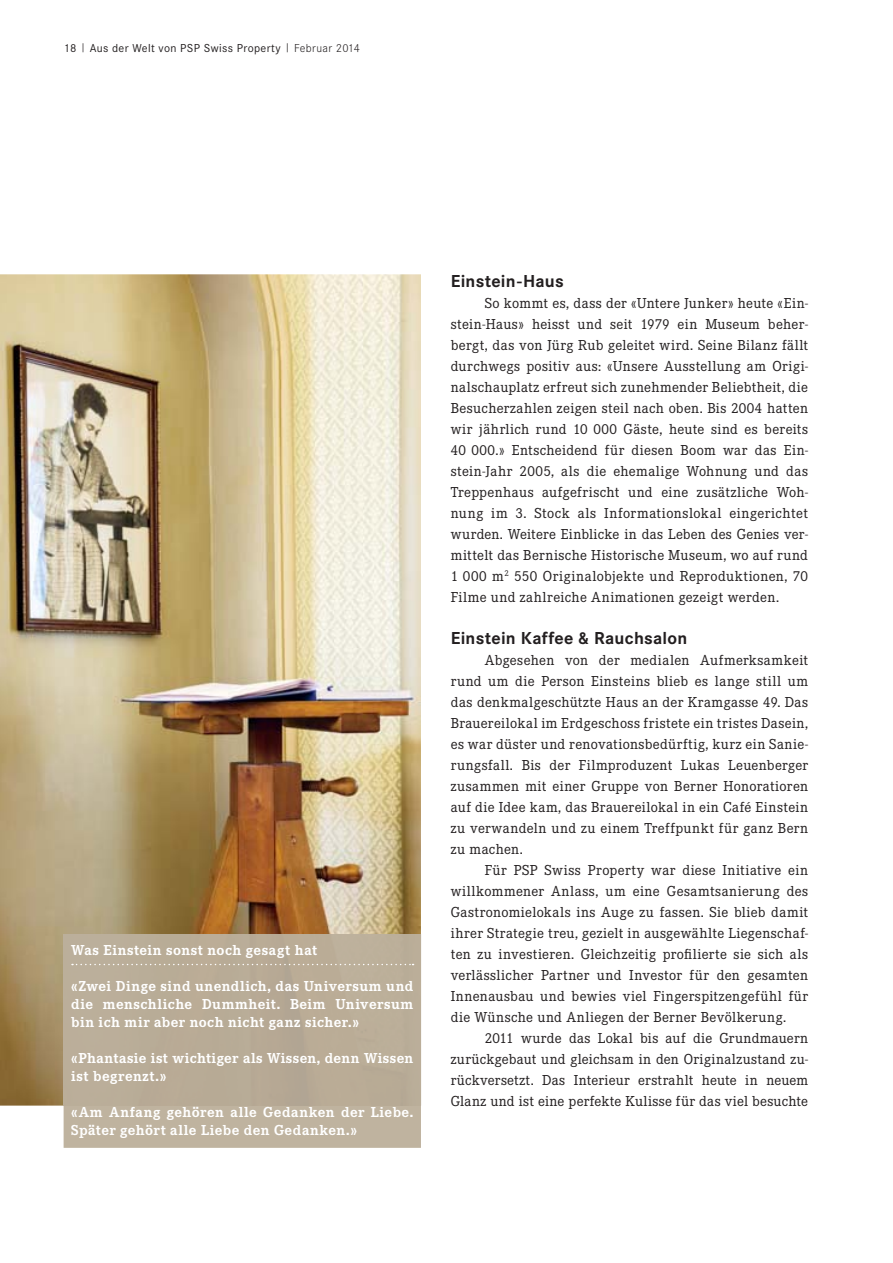
<style>
.page{position:relative;width:893px;height:1263px;background:#fff}
.page>*{position:absolute;margin:0;border:0;box-sizing:border-box;transform-origin:0 0}
.t1{font:700 18px "Corporate S";letter-spacing:.015em;color:#231f20}
.t2{font:15px/21px "Corporate E";letter-spacing:.02em;color:#231f20;text-align:justify}
.t3{font:700 15px/18px "Corporate E";letter-spacing:.03em;color:#fff}
.t4{font:12px "Corporate S";letter-spacing:.03em;color:#231f20}
.s1{font-weight:300;font-size:9px}
.s2{font-weight:300}
</style>
<div class="page">
<img style="left:0;top:274px;width:421px;height:832px">
<div style="left:64px;top:1106px;width:357px;height:42px;background:#bfb39f"></div>
<div style="left:64px;top:934px;width:357px;height:172px;background:#baac97"></div>
<svg style="left:72px;top:964px;width:341px;height:1px"></svg>
<p class="t4" style="left:64px;top:43px;width:298px">18 <span class="s1">|</span> Aus der Welt von PSP Swiss Property <span class="s1">|</span> <span class="s2">Februar 2014</span></p>
<p class="t3" style="left:71px;top:942px;width:247px">Was Einstein sonst noch gesagt hat</p>
<p class="t3" style="left:71px;top:978px;width:343px;text-align:justify">«Zwei Dinge sind unendlich, das Universum und die menschliche Dummheit. Beim Universum bin ich mir aber noch nicht ganz sicher.»</p>
<p class="t3" style="left:71px;top:1050px;width:343px">«Phantasie ist wichtiger als Wissen, denn Wissen ist begrenzt.»</p>
<p class="t3" style="left:71px;top:1104px;width:343px">«Am Anfang gehören alle Gedanken der Liebe.<br>Später gehört alle Liebe den Gedanken.»</p>
<p class="t1" style="left:451px;top:274px;width:115px">Einstein-Haus</p>
<p class="t2" style="left:451px;top:293px;width:359px;text-indent:34px">So kommt es, dass der «Untere Junker» heute «Ein&shy;stein-Haus» heisst und seit 1979 ein Museum beher&shy;bergt, das von Jürg Rub geleitet wird. Seine Bilanz fällt durchwegs positiv aus: «Unsere Ausstellung am Origi&shy;nalschauplatz erfreut sich zunehmender Beliebtheit, die Besucherzahlen zeigen steil nach oben. Bis 2004 hatten wir jährlich rund 10 000 Gäste, heute sind es bereits 40 000.» Entscheidend für diesen Boom war das Ein&shy;stein-Jahr 2005, als die ehemalige Wohnung und das Treppenhaus aufgefrischt und eine zusätzliche Woh&shy;nung im 3. Stock als Informationslokal eingerichtet wurden. Weitere Einblicke in das Leben des Genies ver&shy;mittelt das Bernische Historische Museum, wo auf rund 1 000 m<sup>2</sup> 550 Originalobjekte und Reproduktionen, 70<br>Filme und zahlreiche Animationen gezeigt werden.</p>
<p class="t1" style="left:451px;top:631px;width:238px">Einstein Kaffee &amp; Rauchsalon</p>
<p class="t2" style="left:451px;top:650px;width:359px;text-indent:34px">Abgesehen von der medialen Aufmerksamkeit rund um die Person Einsteins blieb es lange still um das denkmalgeschützte Haus an der Kramgasse 49. Das Brauereilokal im Erdgeschoss fristete ein tristes Dasein, es war düster und renovationsbedürftig, kurz ein Sanie&shy;rungsfall. Bis der Filmproduzent Lukas Leuenberger zusammen mit einer Gruppe von Berner Honoratioren auf die Idee kam, das Brauereilokal in ein Café Einstein zu verwandeln und zu einem Treffpunkt für ganz Bern zu machen.</p>
<p class="t2" style="left:451px;top:860px;width:359px;text-indent:34px">Für PSP Swiss Property war diese Initiative ein willkommener Anlass, um eine Gesamtsanierung des Gastronomielokals ins Auge zu fassen. Sie blieb damit ihrer Strategie treu, gezielt in ausgewählte Liegenschaf&shy;ten zu investieren. Gleichzeitig profilierte sie sich als verlässlicher Partner und Investor für den gesamten Innenausbau und bewies viel Fingerspitzengefühl für die Wünsche und Anliegen der Berner Bevölkerung.</p>
<p class="t2" style="left:451px;top:1028px;width:359px;text-indent:34px">2011 wurde das Lokal bis auf die Grundmauern zurückgebaut und gleichsam in den Originalzustand zu&shy;rückversetzt. Das Interieur erstrahlt heute in neuem Glanz und ist eine perfekte Kulisse für das viel besuchte</p>
</div>
